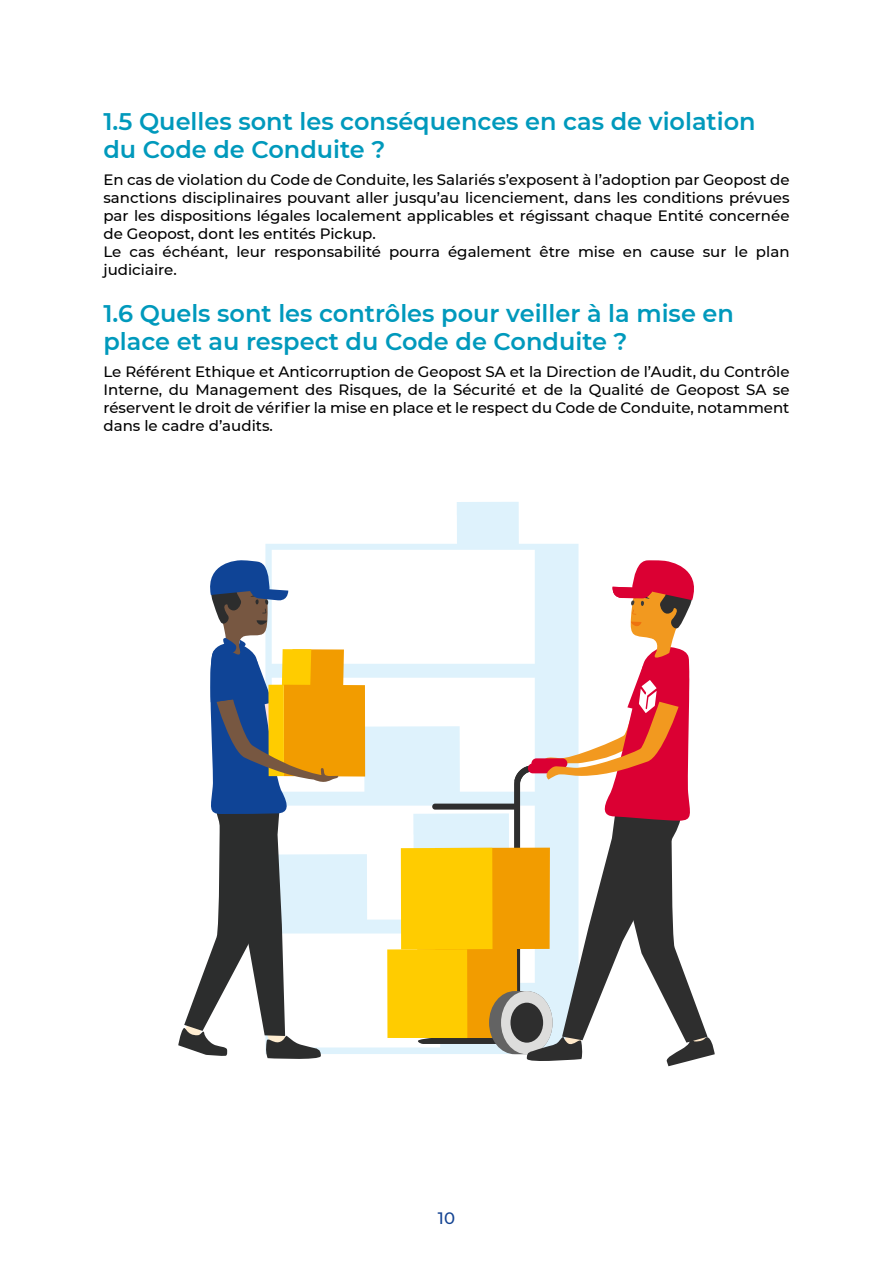
<style>
.page{position:relative;width:893px;height:1263px;background:#fff}
.page>*{position:absolute;margin:0;border:0;box-sizing:border-box;transform-origin:0 0}
.t1{font:600 24px/28.8px "Montserrat";color:#0099bc}
.t2{font:500 16.5px "Montserrat";color:#134392}
.t3{font:500 15px/18px "Montserrat";color:#000}
</style>
<div class="page">
<svg style="left:265px;top:502px;width:313px;height:552px"></svg>
<div style="left:387px;top:949px;width:80px;height:89px;background:#fc0"></div>
<div style="left:401px;top:848px;width:91px;height:101px;background:#fc0"></div>
<div style="left:284px;top:685px;width:81px;height:91px;background:#f29c00"></div>
<svg style="left:178px;top:560px;width:166px;height:499px"></svg>
<svg style="left:417px;top:560px;width:298px;height:506px"></svg>
<h1 class="t1" style="left:103px;top:106px;width:654px">1.5 Quelles sont les conséquences en cas de violation du Code de Conduite ?</h1>
<p class="t3" style="left:103px;top:170px;width:688px">En cas de violation du Code de Conduite, les Salariés s’exposent à l’adoption par Geopost de sanctions disciplinaires pouvant aller jusqu’au licenciement, dans les conditions prévues par les dispositions légales localement applicables et régissant chaque Entité concernée de Geopost, dont les entités Pickup.<br>Le cas échéant, leur responsabilité pourra également être mise en cause sur le plan judiciaire.</p>
<h1 class="t1" style="left:103px;top:298px;width:632px">1.6 Quels sont les contrôles pour veiller à la mise en place et au respect du Code de Conduite ?</h1>
<p class="t3" style="left:103px;top:362px;width:688px;text-align:justify">Le Référent Ethique et Anticorruption de Geopost SA et la Direction de l’Audit, du Contrôle Interne, du Management des Risques, de la Sécurité et de la Qualité de Geopost SA se réservent le droit de vérifier la mise en place et le respect du Code de Conduite, notamment dans le cadre d’audits.</p>
<p class="t2" style="left:438px;top:1206px;width:19px">10</p>
</div>
